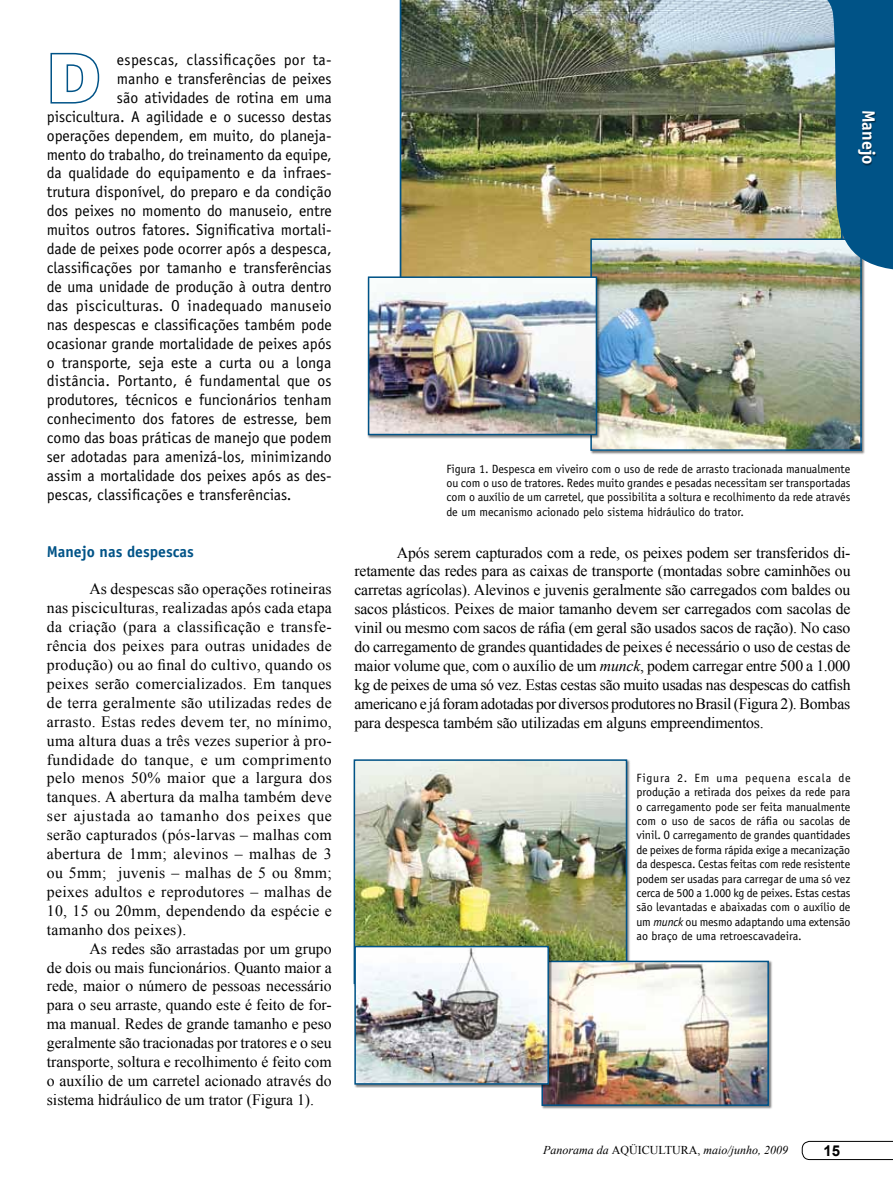
<style>
.page{position:relative;width:893px;height:1191px;background:#fff}
.page>*{position:absolute;margin:0;border:0;box-sizing:border-box;transform-origin:0 0}
.t1{font:700 18px "Officina Sans";color:#fff}
.t2{font:15.75px/18.9px "Times New Roman";color:#000;text-align:justify}
.t3{font:15.75px "Officina Sans";color:#000}
.t4{font:15.75px "Officina Sans";letter-spacing:.02em;color:#000}
.t5{font:700 15.75px "Officina Sans";color:#005387}
.t6{font:700 15px "Arial";color:#000}
.t7{font:12px/14.4px "Officina Sans";color:#000;text-align:justify}
.t8{font:italic 12px "Times New Roman";color:#000}
.s1{font-style:italic}
.s2{font-style:normal}
</style>
<div class="page">
<svg style="left:802px;top:1141px;width:91px;height:19px"></svg>
<svg style="left:50px;top:52px;width:50px;height:52px"></svg>
<img style="left:400px;top:0;width:424px;height:276px">
<div style="left:590px;top:238px;width:275px;height:216px;background:#000;opacity:.5"></div>
<img style="left:593px;top:241px;width:266px;height:207px">
<div style="left:590px;top:238px;width:272px;height:213px;border:2px solid #005387"></div>
<div style="left:367px;top:276px;width:234px;height:162px;background:#000;opacity:.5"></div>
<img style="left:371px;top:279px;width:223px;height:153px">
<div style="left:368px;top:276px;width:229px;height:159px;border:2px solid #005387"></div>
<img style="left:357px;top:762px;width:267px;height:198px">
<div style="left:354px;top:759px;width:273px;height:225px;border:2px solid #005387"></div>
<div style="left:541px;top:960px;width:231px;height:149px;background:#000;opacity:.5"></div>
<img style="left:544px;top:963px;width:222px;height:140px">
<div style="left:541px;top:960px;width:228px;height:146px;border:2px solid #005387"></div>
<div style="left:354px;top:945px;width:198px;height:143px;background:#000;opacity:.5"></div>
<img style="left:357px;top:948px;width:189px;height:133px">
<div style="left:354px;top:945px;width:195px;height:139px;border:2px solid #005387"></div>
<svg style="left:824px;top:0;width:69px;height:271px;background:#27698c"></svg>
<div style="left:858px;top:112px;width:19px;height:54px;background:#000;opacity:.5"></div>
<p class="t4" style="left:117px;top:50px;width:216px">espescas, classificações por ta-</p>
<p class="t3" style="left:117px;top:69px;width:216px">manho e transferências de peixes</p>
<p class="t3" style="left:117px;top:88px;width:216px">são atividades de rotina em uma</p>
<p class="t3" style="left:47px;top:107px;width:286px">piscicultura. A agilidade e o sucesso destas</p>
<p class="t3" style="left:47px;top:126px;width:286px">operações dependem, em muito, do planeja-</p>
<p class="t3" style="left:47px;top:145px;width:286px">mento do trabalho, do treinamento da equipe,</p>
<p class="t3" style="left:47px;top:164px;width:286px">da qualidade do equipamento e da infraes-</p>
<p class="t3" style="left:47px;top:183px;width:286px">trutura disponível, do preparo e da condição</p>
<p class="t3" style="left:47px;top:202px;width:286px">dos peixes no momento do manuseio, entre</p>
<p class="t3" style="left:47px;top:221px;width:286px">muitos outros fatores. Significativa mortali-</p>
<p class="t3" style="left:47px;top:239px;width:286px">dade de peixes pode ocorrer após a despesca,</p>
<p class="t3" style="left:47px;top:258px;width:286px">classificações por tamanho e transferências</p>
<p class="t3" style="left:47px;top:277px;width:286px">de uma unidade de produção à outra dentro</p>
<p class="t4" style="left:47px;top:296px;width:287px">das pisciculturas. O inadequado manuseio</p>
<p class="t3" style="left:47px;top:315px;width:286px">nas despescas e classificações também pode</p>
<p class="t3" style="left:47px;top:334px;width:286px">ocasionar grande mortalidade de peixes após</p>
<p class="t3" style="left:47px;top:353px;width:286px">o transporte, seja este a curta ou a longa</p>
<p class="t3" style="left:47px;top:372px;width:286px">distância. Portanto, é fundamental que os</p>
<p class="t3" style="left:47px;top:391px;width:286px">produtores, técnicos e funcionários tenham</p>
<p class="t3" style="left:47px;top:410px;width:286px">conhecimento dos fatores de estresse, bem</p>
<p class="t3" style="left:47px;top:428px;width:286px">como das boas práticas de manejo que podem</p>
<p class="t3" style="left:47px;top:447px;width:286px">ser adotadas para amenizá-los, minimizando</p>
<p class="t3" style="left:47px;top:466px;width:286px">assim a mortalidade dos peixes após as des-</p>
<p class="t3" style="left:47px;top:485px;width:246px">pescas, classificações e transferências.</p>
<p class="t5" style="left:47px;top:541px;width:148px">Manejo nas despescas</p>
<p class="t2" style="left:47px;top:579px;width:287px;text-indent:43px">As despescas são operações rotineiras nas pisciculturas, realizadas após cada etapa da criação (para a classificação e transfe&shy;rência dos peixes para outras unidades de produção) ou ao final do cultivo, quando os peixes serão comercializados. Em tanques de terra geralmente são utilizadas redes de arrasto. Estas redes devem ter, no mínimo, uma altura duas a três vezes superior à pro&shy;fundidade do tanque, e um comprimento pelo menos 50% maior que a largura dos tanques. A abertura da malha também deve ser ajustada ao tamanho dos peixes que serão capturados (pós-larvas – malhas com abertura de 1mm; alevinos – malhas de 3 ou 5mm; juvenis – malhas de 5 ou 8mm; peixes adultos e reprodutores – malhas de 10, 15 ou 20mm, dependendo da espécie e tamanho dos peixes).</p>
<p class="t2" style="left:47px;top:938px;width:286px;text-indent:43px">As redes são arrastadas por um grupo de dois ou mais funcionários. Quanto maior a rede, maior o número de pessoas necessário para o seu arraste, quando este é feito de for&shy;ma manual. Redes de grande tamanho e peso geralmente são tracionadas por tratores e o seu transporte, soltura e recolhimento é feito com o auxílio de um carretel acionado através do sistema hidráulico de um trator (Figura 1).</p>
<p class="t1" style="left:880px;top:110px;width:57px;rotate:90deg">Manejo</p>
<p class="t7" style="left:446px;top:461px;width:406px">Figura 1. Despesca em viveiro com o uso de rede de arrasto tracionada manualmente ou com o uso de tratores. Redes muito grandes e pesadas necessitam ser transportadas com o auxílio de um carretel, que possibilita a soltura e recolhimento da rede através de um mecanismo acionado pelo sistema hidráulico do trator.</p>
<p class="t2" style="left:354px;top:542px;width:498px;text-indent:43px">Após serem capturados com a rede, os peixes podem ser transferidos di&shy;retamente das redes para as caixas de transporte (montadas sobre caminhões ou carretas agrícolas). Alevinos e juvenis geralmente são carregados com baldes ou sacos plásticos. Peixes de maior tamanho devem ser carregados com sacolas de vinil ou mesmo com sacos de ráfia (em geral são usados sacos de ração). No caso do carregamento de grandes quantidades de peixes é necessário o uso de cestas de maior volume que, com o auxílio de um <span class="s1">munck</span>, podem carregar entre 500 a 1.000 kg de peixes de uma só vez. Estas cestas são muito usadas nas despescas do catfish americano e já foram adotadas por diversos produtores no Brasil (Figura 2). Bombas para despesca também são utilizadas em alguns empreendimentos.</p>
<p class="t7" style="left:636px;top:770px;width:216px">Figura 2. Em uma pequena escala de produção a retirada dos peixes da rede para o carregamento pode ser feita manualmente com o uso de sacos de ráfia ou sacolas de vinil. O carregamento de grandes quantidades de peixes de forma rápida exige a mecanização da despesca. Cestas feitas com rede resistente podem ser usadas para carregar de uma só vez cerca de 500 a 1.000 kg de peixes. Estas cestas são levantadas e abaixadas com o auxílio de um <span class="s1">munck</span> ou mesmo adaptando uma extensão ao braço de uma retroescavadeira.</p>
<p class="t8" style="left:543px;top:1141px;width:246px">Panorama da <span class="s2">AQÜICULTURA,</span> maio/junho, 2009</p>
<p class="t6" style="left:823px;top:1140px;width:18px">15</p>
</div>
